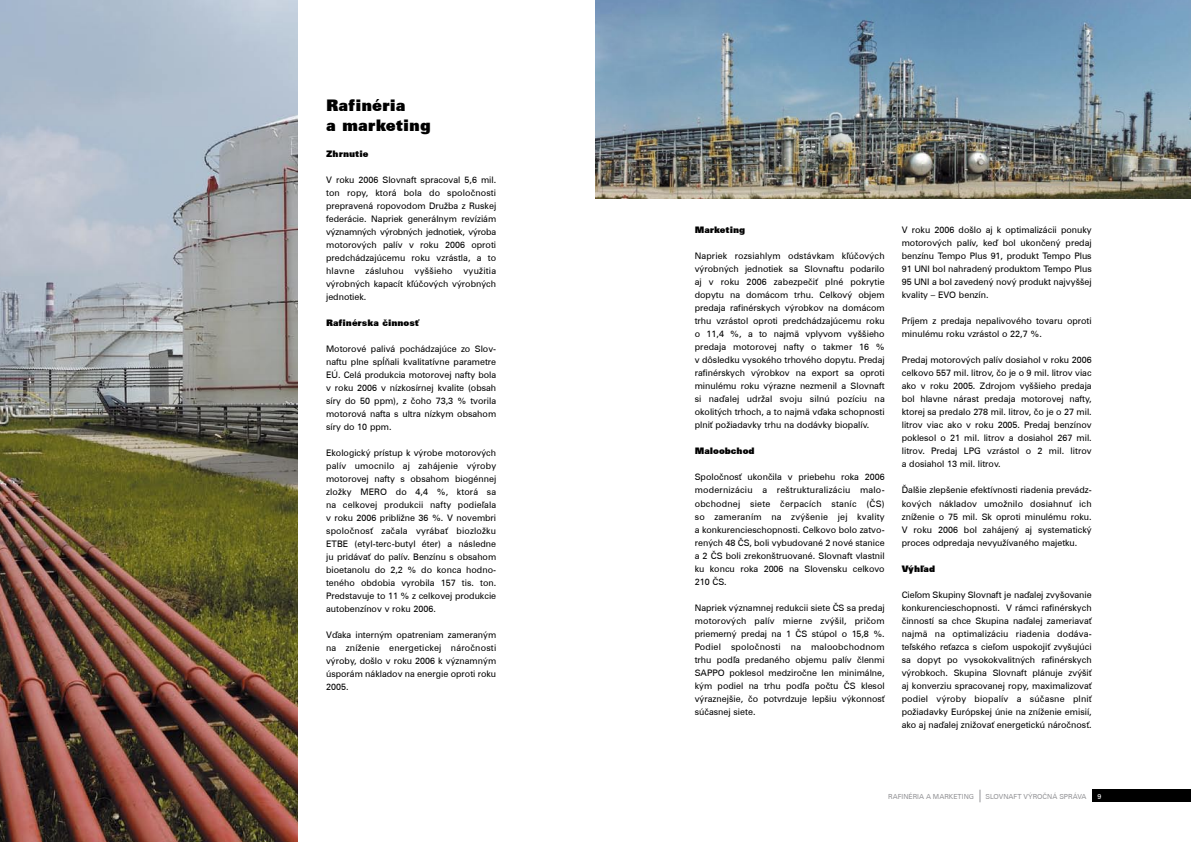
<style>
.page{position:relative;width:1191px;height:842px;background:#fff}
.page>*{position:absolute;margin:0;border:0;box-sizing:border-box;transform-origin:0 0}
.t1{font:16px/19.2px "Zurich X Blk AT";color:#000}
.t2{font:9px/13px "Zurich AT";color:#000;text-align:justify}
.t3{font:9px "Zurich X Blk AT";color:#000}
.t4{font:7px "Zurich AT";color:#969699}
</style>
<div class="page">
<div style="left:1091px;top:789px;width:100px;height:13px;background:#000"></div>
<svg style="left:979px;top:790px;width:1px;height:12px"></svg>
<img style="left:0;top:0;width:298px;height:842px">
<img style="left:595px;top:0;width:596px;height:198px">
<h1 class="t1" style="left:326px;top:96px;width:106px">Rafinéria<br>a marketing</h1>
<p class="t3" style="left:326px;top:148px;width:44px">Zhrnutie</p>
<p class="t2" style="left:326px;top:173px;width:172px">V roku 2006 Slovnaft spracoval 5,6 mil. ton ropy, ktorá bola do spoločnosti prepravená ropovodom Družba z Ruskej federácie. Napriek generálnym revíziám významných výrobných jednotiek, výroba motorových palív v roku 2006 oproti predchádzajúcemu roku vzrástla, a to hlavne zásluhou vyššieho využitia výrobných kapacít kľúčových výrobných jednotiek.</p>
<p class="t3" style="left:326px;top:317px;width:95px">Rafinérska činnosť</p>
<p class="t2" style="left:326px;top:342px;width:172px">Motorové palivá pochádzajúce zo Slov&shy;naftu plne spĺňali kvalitatívne parametre EÚ. Celá produkcia motorovej nafty bola v roku 2006 v nízkosírnej kvalite (obsah síry do 50 ppm), z čoho 73,3 % tvorila motorová nafta s ultra nízkym obsahom síry do 10 ppm.</p>
<p class="t2" style="left:326px;top:446px;width:172px">Ekologický prístup k výrobe motorových palív umocnilo aj zahájenie výroby motorovej nafty s obsahom biogénnej zložky MERO do 4,4 %, ktorá sa na celkovej produkcii nafty podieľala v roku 2006 približne 36 %. V novembri spoločnosť začala vyrábať biozložku ETBE (etyl-terc-butyl éter) a následne ju pridávať do palív. Benzínu s obsahom bioetanolu do 2,2 % do konca hodno&shy;teného obdobia vyrobila 157 tis. ton.<br>Predstavuje to 11 % z celkovej produkcie autobenzínov v roku 2006.</p>
<p class="t2" style="left:326px;top:628px;width:172px">Vďaka interným opatreniam zameraným na zníženie energetickej náročnosti výroby, došlo v roku 2006 k významným úsporám nákladov na energie oproti roku 2005.</p>
<p class="t3" style="left:694px;top:225px;width:52px">Marketing</p>
<p class="t2" style="left:694px;top:250px;width:191px">Napriek rozsiahlym odstávkam kľúčových výrobných jednotiek sa Slovnaftu podarilo aj v roku 2006 zabezpečiť plné pokrytie dopytu na domácom trhu. Celkový objem predaja rafinérskych výrobkov na domácom trhu vzrástol oproti predchádzajúcemu roku o 11,4 %, a to najmä vplyvom vyššieho predaja motorovej nafty o takmer 16 % v dôsledku vysokého trhového dopytu. Predaj rafinérskych výrobkov na export sa oproti minulému roku výrazne nezmenil a Slovnaft si naďalej udržal svoju silnú pozíciu na okolitých trhoch, a to najmä vďaka schopnosti plniť požiadavky trhu na dodávky biopalív.</p>
<p class="t3" style="left:694px;top:446px;width:61px">Maloobchod</p>
<p class="t2" style="left:694px;top:471px;width:191px">Spoločnosť ukončila v priebehu roka 2006 modernizáciu a reštrukturalizáciu malo&shy;obchodnej siete čerpacích staníc (ČS) so zameraním na zvýšenie jej kvality a konkurencieschopnosti. Celkovo bolo zatvo&shy;rených 48 ČS, boli vybudované 2 nové stanice a 2 ČS boli zrekonštruované. Slovnaft vlastnil ku koncu roka 2006 na Slovensku celkovo 210 ČS.</p>
<p class="t2" style="left:694px;top:601px;width:191px">Napriek významnej redukcii siete ČS sa predaj motorových palív mierne zvýšil, pričom priemerný predaj na 1 ČS stúpol o 15,8 %.<br>Podiel spoločnosti na maloobchodnom trhu podľa predaného objemu palív členmi SAPPO poklesol medziročne len minimálne, kým podiel na trhu podľa počtu ČS klesol výraznejšie, čo potvrdzuje lepšiu výkonnosť súčasnej siete.</p>
<p class="t2" style="left:901px;top:224px;width:191px">V roku 2006 došlo aj k optimalizácii ponuky motorových palív, keď bol ukončený predaj benzínu Tempo Plus 91, produkt Tempo Plus 91 UNI bol nahradený produktom Tempo Plus 95 UNI a bol zavedený nový produkt najvyššej kvality – EVO benzín.</p>
<p class="t2" style="left:901px;top:315px;width:191px">Príjem z predaja nepalivového tovaru oproti minulému roku vzrástol o 22,7 %.</p>
<p class="t2" style="left:901px;top:354px;width:192px">Predaj motorových palív dosiahol v roku 2006 celkovo 557 mil. litrov, čo je o 9 mil. litrov viac ako v roku 2005. Zdrojom vyššieho predaja bol hlavne nárast predaja motorovej nafty, ktorej sa predalo 278 mil. litrov, čo je o 27 mil. litrov viac ako v roku 2005. Predaj benzínov poklesol o 21 mil. litrov a dosiahol 267 mil. litrov. Predaj LPG vzrástol o 2 mil. litrov a dosiahol 13 mil. litrov.</p>
<p class="t2" style="left:901px;top:484px;width:191px">Ďalšie zlepšenie efektívnosti riadenia prevádz&shy;kových nákladov umožnilo dosiahnuť ich zníženie o 75 mil. Sk oproti minulému roku.<br>V roku 2006 bol zahájený aj systematický proces odpredaja nevyužívaného majetku.</p>
<p class="t3" style="left:901px;top:563px;width:35px">Výhľad</p>
<p class="t2" style="left:901px;top:588px;width:191px;text-align:left">Cieľom Skupiny Slovnaft je naďalej zvy-šo-va---nie konkurencieschopnosti. V rámci rafinérskych činností sa chce Skupina naďalej zameriavať najmä na optimalizáciu riadenia dodáva-- teľ-ského reťazca s cieľom uspokojiť zvyšujúci sa dopyt po vysokokvalitných rafinérskych výrobkoch. Skupina Slovnaft plánuje zvýšiť aj konverziu spracovanej ropy, maximalizovať podiel výroby biopalív a súčasne plniť požiadavky Európskej únie na zníženie emisií, ako aj naďalej znižovať energetickú náročnosť.</p>
<p class="t4" style="left:888px;top:792px;width:87px">RAFINÉRIA A MARKETING</p>
<p class="t4" style="left:985px;top:792px;width:103px">SLOVNAFT VÝROČNÁ SPRÁVA</p>
</div>
